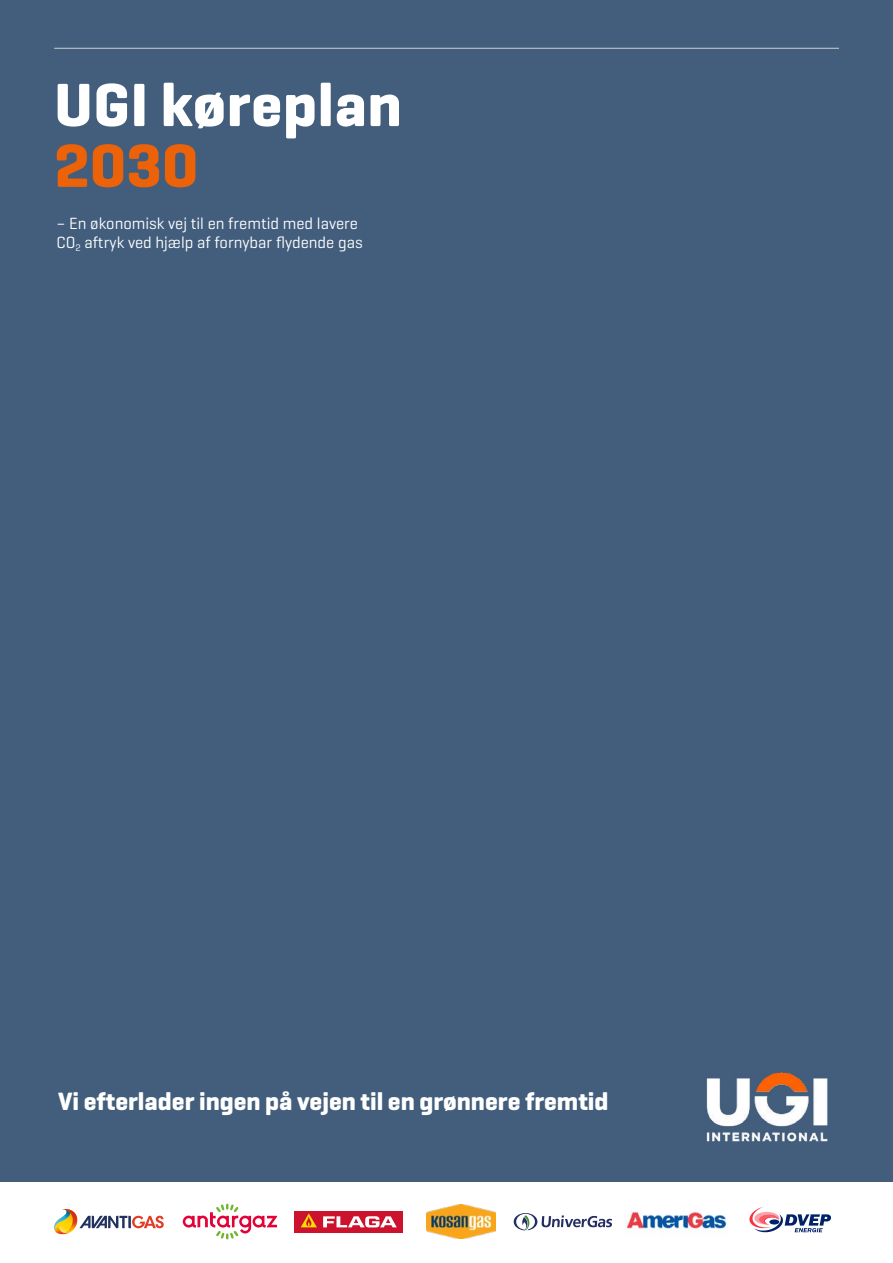
<style>
.page{position:relative;width:893px;height:1263px;background:#fff}
.page>*{position:absolute;margin:0;border:0;box-sizing:border-box;transform-origin:0 0}
.t1{font:700 62.1px "Geogrotesque";letter-spacing:.01em;color:#fff}
.t2{font:700 62.1px "Geogrotesque";color:#eb6209}
.t3{font:700 25.5px "Geogrotesque";color:#fff}
.t4{font:16.5px/19.8px "Geogrotesque";color:#fff}
</style>
<div class="page">
<div style="left:0;top:0;width:893px;height:1181px;background:#425e7c"></div>
<hr style="left:54px;top:48px;width:785px;height:1px;background:#d0d0d0">
<svg style="left:54px;top:1209px;width:110px;height:25px"></svg>
<svg style="left:749px;top:1206px;width:82px;height:27px"></svg>
<div style="left:291px;top:1207px;width:116px;height:28px;background:linear-gradient(to right,#fff,#fff)"></div>
<div style="left:294px;top:1211px;width:109px;height:21px;background:#cd122d"></div>
<svg style="left:323px;top:1216px;width:74px;height:11px"></svg>
<svg style="left:301px;top:1213px;width:16px;height:14px"></svg>
<img style="left:426px;top:1204px;width:70px;height:34px">
<svg style="left:514px;top:1213px;width:98px;height:17px"></svg>
<svg style="left:183px;top:1204px;width:94px;height:35px"></svg>
<img style="left:626px;top:1211px;width:101px;height:20px">
<img style="left:706px;top:1072px;width:122px;height:70px">
<h1 class="t1" style="left:54px;top:66px;width:349px">UGI køreplan</h1>
<h1 class="t2" style="left:54px;top:127px;width:145px">2030</h1>
<p class="t4" style="left:57px;top:213px;width:308px">– En økonomisk vej til en fremtid med lavere<br>CO<sub>2</sub> aftryk ved hjælp af fornybar flydende gas</p>
<h2 class="t3" style="left:58px;top:1086px;width:552px">Vi efterlader ingen på vejen til en grønnere fremtid</h2>
</div>
